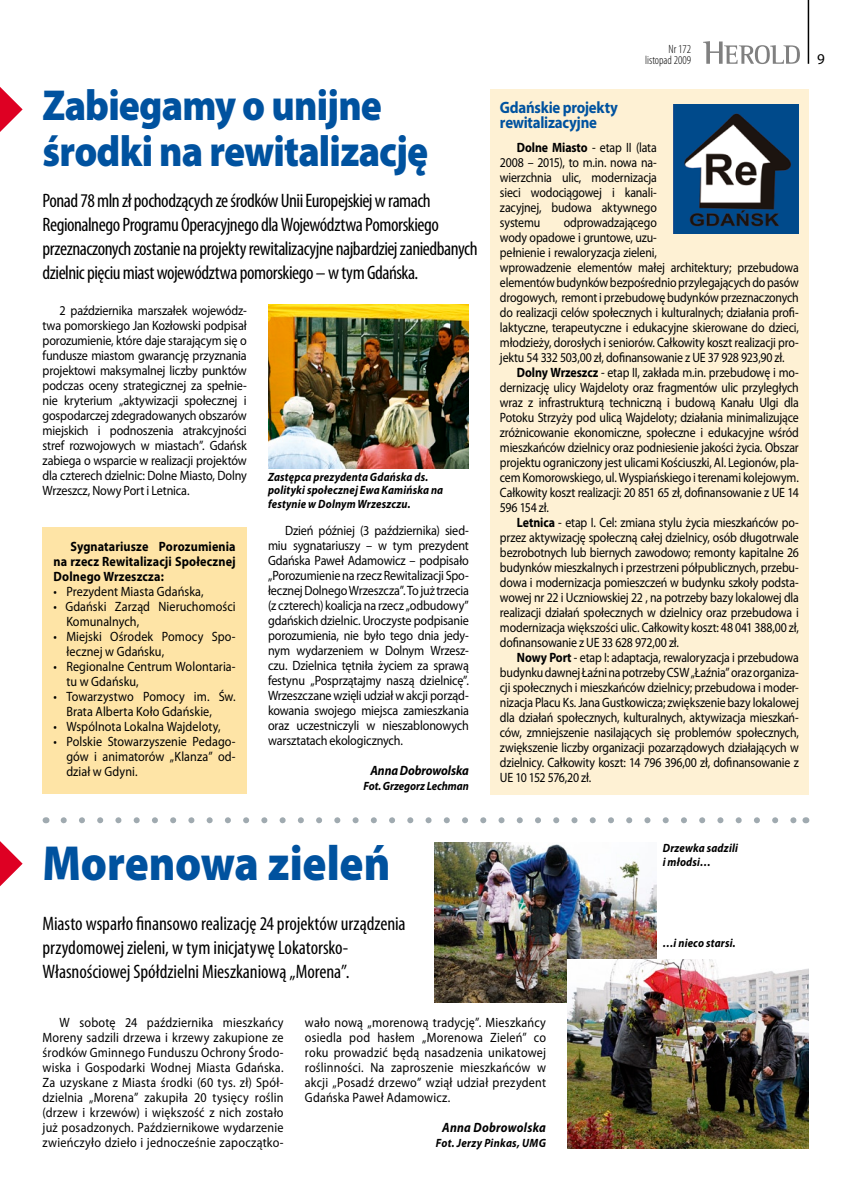
<style>
.page{position:relative;width:851px;height:1191px;background:#fff}
.page>*{position:absolute;margin:0;border:0;box-sizing:border-box;transform-origin:0 0}
.t1{font:900 49.5px "Myriad Pro";letter-spacing:-.005em;color:#00529f;scale:.9 1}
.t2{font:900 43.5px/46.5px "Myriad Pro";letter-spacing:-.02em;color:#00529f;scale:.9 1}
.t3{font:condensed 19.5px/24px "Myriad Pro";letter-spacing:-.02em;color:#000}
.t4{font:700 16.5px/15px "Myriad Pro";letter-spacing:-.02em;color:#00529f;scale:.9 1}
.t5{font:13.5px/15px "Myriad Pro";letter-spacing:-.01em;color:#000;text-align:justify;scale:.88 1}
.t6{font:13.5px/15px "Myriad Pro";letter-spacing:-.01em;color:#000;text-align:justify;scale:.9 1}
.t7{font:700 13.5px/15px "Myriad Pro";letter-spacing:.01em;color:#000;text-align:justify;scale:.9 1}
.t8{font:italic 700 13.5px "Myriad Pro";letter-spacing:.02em;color:#000;scale:.9 1}
.t9{font:italic 700 13.5px "Myriad Pro";color:#000;scale:.9 1}
.t10{font:italic 700 12px/13.5px "Myriad Pro";letter-spacing:.015em;color:#000;scale:.9 1}
.t11{font:italic 700 12px "Myriad Pro";letter-spacing:-.005em;color:#000;scale:.9 1}
.t12{font:300 condensed 12px/10.5px "Myriad Pro";color:#000;text-align:right}
.s1{font-weight:700}
</style>
<div class="page">
<hr style="left:807px;top:0;width:2px;height:64px;background:#000">
<svg style="left:703px;top:41px;width:96px;height:23px"></svg>
<svg style="left:0;top:87px;width:23px;height:45px"></svg>
<svg style="left:64px;top:817px;width:732px;height:6px"></svg>
<img style="left:268px;top:305px;width:201px;height:163px">
<svg style="left:0;top:841px;width:23px;height:45px"></svg>
<img style="left:434px;top:842px;width:222px;height:161px">
<div style="left:490px;top:89px;width:318px;height:706px;background:#fef1d4"></div>
<img style="left:673px;top:104px;width:125px;height:130px">
<div style="left:43px;top:527px;width:204px;height:267px;background:#fee4a6"></div>
<img style="left:567px;top:959px;width:241px;height:189px">
<h2 class="t2" style="left:43px;top:80px;width:430px">Zabiegamy o unijne środki na rewitalizację</h2>
<p class="t3" style="left:43px;top:188px;width:436px">Ponad 78 mln zł pochodzących ze środków Unii Europejskiej w ramach Regionalnego Programu Operacyjnego dla Województwa Pomorskiego przeznaczonych zostanie na projekty rewitalizacyjne najbardziej zaniedbanych dzielnic pięciu miast województwa pomorskiego – w tym Gdańska.</p>
<p class="t6" style="left:43px;top:303px;width:228px;text-indent:17px">2 października marszałek wojewódz&shy;twa pomorskiego Jan Kozłowski podpisał porozumienie, które daje starającym się o fundusze miastom gwarancję przyznania projektowi maksymalnej liczby punktów podczas oceny strategicznej za spełnie&shy;nie kryterium „aktywizacji społecznej i gospodarczej zdegradowanych obszarów miejskich i podnoszenia atrakcyjności stref rozwojowych w miastach”. Gdańsk zabiega o wsparcie w realizacji projektów dla czterech dzielnic: Dolne Miasto, Dolny Wrzeszcz, Nowy Port i Letnica.</p>
<p class="t7" style="left:54px;top:539px;width:204px;text-indent:17px">Sygnatariusze Porozumienia na rzecz Rewitalizacji Społecznej Dolnego Wrzeszcza:</p>
<p class="t6" style="left:54px;top:584px;width:168px">• Prezydent Miasta Gdańska,</p>
<p class="t6" style="left:66px;top:599px;width:189px;text-indent:-13px">• Gdański Zarząd Nieruchomości<br>Komunalnych,</p>
<p class="t6" style="left:66px;top:629px;width:190px;text-indent:-13px">• Miejski Ośrodek Pomocy Spo&shy;łecznej w Gdańsku,</p>
<p class="t6" style="left:66px;top:659px;width:190px;text-indent:-13px">• Regionalne Centrum Wolontaria&shy;tu w Gdańsku,</p>
<p class="t6" style="left:66px;top:689px;width:190px;text-indent:-13px">• Towarzystwo Pomocy im. Św.<br>Brata Alberta Koło Gdańskie,</p>
<p class="t6" style="left:54px;top:719px;width:187px">• Wspólnota Lokalna Wajdeloty,</p>
<p class="t6" style="left:66px;top:734px;width:190px;text-indent:-13px">• Polskie Stowarzyszenie Pedago&shy;gów i animatorów „Klanza” od&shy;dział w Gdyni.</p>
<p class="t10" style="left:268px;top:470px;width:196px">Zastępca prezydenta Gdańska ds. polityki społecznej Ewa Kamińska na festynie w Dolnym Wrzeszczu.</p>
<p class="t6" style="left:268px;top:523px;width:225px;text-indent:17px">Dzień później (3 października) sied&shy;miu sygnatariuszy – w tym prezydent Gdańska Paweł Adamowicz – podpisało „Porozumienie na rzecz Rewitalizacji Spo&shy;łecznej Dolnego Wrzeszcza”. To już trzecia (z czterech) koalicja na rzecz „odbudowy” gdańskich dzielnic. Uroczyste podpisanie porozumienia, nie było tego dnia jedy&shy;nym wydarzeniem w Dolnym Wrzesz&shy;czu. Dzielnica tętniła życiem za sprawą festynu „Posprzątajmy naszą dzielnicę”.<br>Wrzeszczane wzięli udział w akcji porząd&shy;kowania swojego miejsca zamieszkania oraz uczestniczyli w nieszablonowych warsztatach ekologicznych.</p>
<p class="t9" style="left:370px;top:762px;width:111px">Anna Dobrowolska</p>
<p class="t11" style="left:363px;top:778px;width:118px">Fot. Grzegorz Lechman</p>
<h1 class="t1" style="left:43px;top:830px;width:388px">Morenowa zieleń</h1>
<h3 class="t3" style="left:43px;top:910px;width:364px">Miasto wsparło finansowo realizację 24 projektów urządzenia przydomowej zieleni, w tym inicjatywę Lokatorsko-<br>Własnościowej Spółdzielni Mieszkaniową „Morena”.</h3>
<p class="t12" style="left:645px;top:44px;width:47px">Nr 172 listopad 2009</p>
<p class="t4" style="left:500px;top:100px;width:133px">Gdańskie projekty rewitalizacyjne</p>
<p class="t5" style="left:500px;top:140px;width:180px;text-indent:17px"><span class="s1">Dolne Miasto</span> - etap II (lata 2008 – 2015), to m.in. nowa na&shy;wierzchnia ulic, modernizacja sieci wodociągowej i kanali&shy;zacyjnej, budowa aktywnego systemu</p>
<p class="t5" style="left:500px;top:215px;width:341px;text-align:left;text-indent:64px">odprowadzającego<br>wody opadowe i gruntowe, uzu-<br>pełnienie i rewaloryzacja zieleni,<br>wprowadzenie elementów małej architektury; przebudowa elementów budynków bezpośrednio przylegających do pasów drogowych, remont i przebudowę budynków przeznaczonych do realizacji celów społecznych i kulturalnych; działania profi&shy;laktyczne, terapeutyczne i edukacyjne skierowane do dzieci, młodzieży, dorosłych i seniorów. Całkowity koszt realizacji pro&shy;jektu 54 332 503,00 zł, dofinansowanie z UE 37 928 923,90 zł.</p>
<p class="t5" style="left:500px;top:365px;width:341px;text-indent:17px"><span class="s1">Dolny Wrzeszcz</span> - etap II, zakłada m.in. przebudowę i mo&shy;dernizację ulicy Wajdeloty oraz fragmentów ulic przyległych wraz z infrastrukturą techniczną i budową Kanału Ulgi dla Potoku Strzyży pod ulicą Wajdeloty; działania minimalizujące zróżnicowanie ekonomiczne, społeczne i edukacyjne wśród mieszkańców dzielnicy oraz podniesienie jakości życia. Obszar projektu ograniczony jest ulicami Kościuszki, Al. Legionów, pla&shy;cem Komorowskiego, ul. Wyspiańskiego i terenami kolejowym.<br>Całkowity koszt realizacji: 20 851 65 zł, dofinansowanie z UE 14<br>596 154 zł.</p>
<p class="t5" style="left:500px;top:515px;width:341px;text-indent:17px"><span class="s1">Letnica</span> - etap I. Cel: zmiana stylu życia mieszkańców po&shy;przez aktywizację społeczną całej dzielnicy, osób długotrwale bezrobotnych lub biernych zawodowo; remonty kapitalne 26 budynków mieszkalnych i przestrzeni półpublicznych, przebu&shy;dowa i modernizacja pomieszczeń w budynku szkoły podsta&shy;wowej nr 22 i Uczniowskiej 22 , na potrzeby bazy lokalowej dla realizacji działań społecznych w dzielnicy oraz przebudowa i modernizacja większości ulic. Całkowity koszt: 48 041 388,00 zł, dofinansowanie z UE 33 628 972,00 zł.</p>
<p class="t5" style="left:500px;top:650px;width:341px;text-indent:17px"><span class="s1">Nowy Port</span> - etap I: adaptacja, rewaloryzacja i przebudowa budynku dawnej Łaźni na potrzeby CSW „Łaźnia” oraz organiza&shy;cji społecznych i mieszkańców dzielnicy; przebudowa i moder&shy;nizacja Placu Ks. Jana Gustkowicza; zwiększenie bazy lokalowej dla działań społecznych, kulturalnych, aktywizacja mieszkań&shy;ców, zmniejszenie nasilających się problemów społecznych, zwiększenie liczby organizacji pozarządowych działających w dzielnicy. Całkowity koszt: 14 796 396,00 zł, dofinansowanie z UE 10 152 576,20 zł.</p>
<p class="t10" style="left:662px;top:841px;width:85px">Drzewka sadzili i młodsi…</p>
<p class="t10" style="left:662px;top:935px;width:82px">…i nieco starsi.</p>
<p class="t6" style="left:43px;top:1015px;width:269px;text-indent:17px">W sobotę 24 października mieszkańcy Moreny sadzili drzewa i krzewy zakupione ze środków Gminnego Funduszu Ochrony Środo&shy;wiska i Gospodarki Wodnej Miasta Gdańska.<br>Za uzyskane z Miasta środki (60 tys. zł) Spół&shy;dzielnia „Morena” zakupiła 20 tysięcy roślin (drzew i krzewów) i większość z nich zostało już posadzonych. Październikowe wydarzenie zwieńczyło dzieło i jednocześnie zapoczątko-</p>
<p class="t6" style="left:305px;top:1015px;width:269px">wało nową „morenową tradycję”. Mieszkańcy osiedla pod hasłem „Morenowa Zieleń” co roku prowadzić będą nasadzenia unikatowej roślinności. Na zaproszenie mieszkańców w akcji „Posadź drzewo” wziął udział prezydent Gdańska Paweł Adamowicz.</p>
<p class="t8" style="left:442px;top:1119px;width:117px">Anna Dobrowolska</p>
<p class="t10" style="left:436px;top:1136px;width:124px">Fot. Jerzy Pinkas, UMG</p>
</div>
